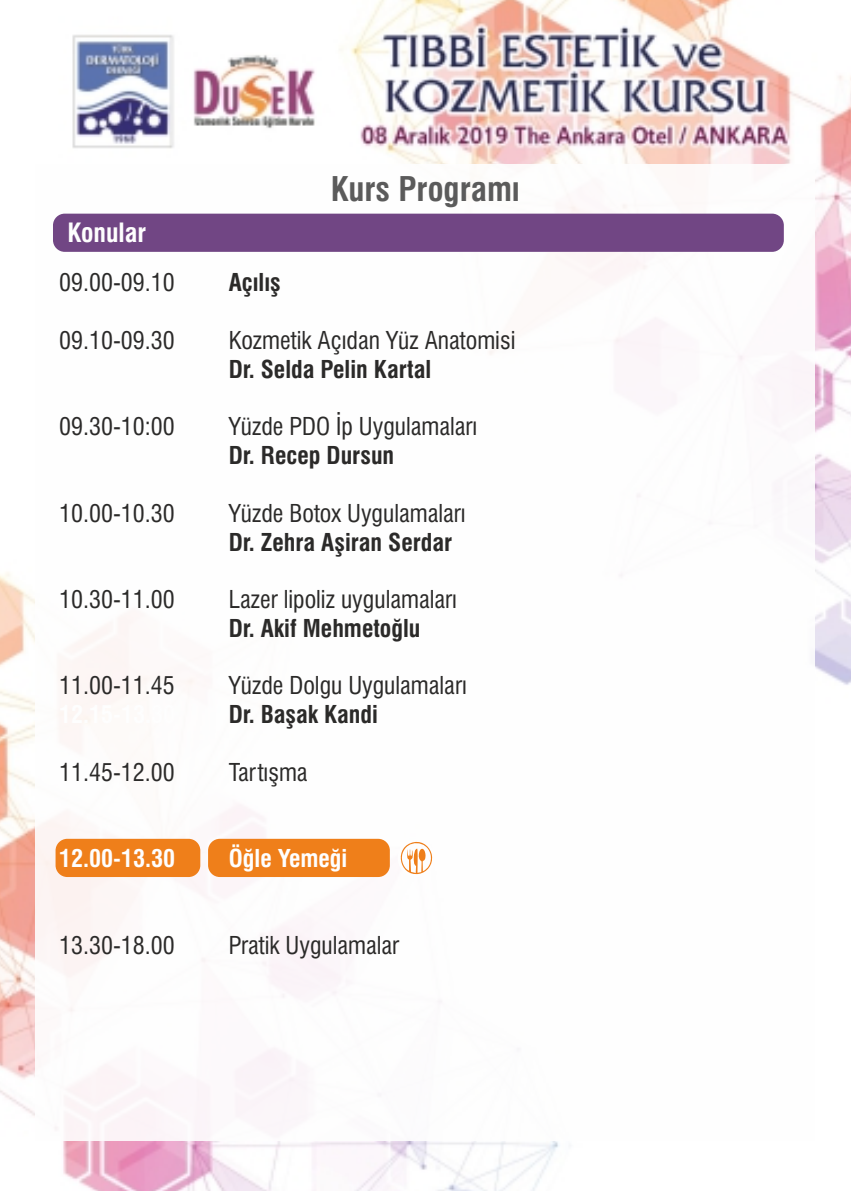
<style>
.page{position:relative;width:851px;height:1191px;background:#fff}
.page>*{position:absolute;margin:0;border:0;box-sizing:border-box;transform-origin:0 0}
.t1{font:700 condensed 33px "Swiss 721 BT";color:#5b5b5b}
.t2{font:700 condensed 25.8px "Swiss 721 BT";color:#fefefe}
.t3{font:condensed 24px "Swiss 721 BT";color:#2b2a29}
.t4{font:700 condensed 24px "Swiss 721 BT";color:#2b2a29}
.t5{font:700 condensed 24px "Swiss 721 BT";color:#fefefe}
</style>
<div class="page">
<img style="left:0;top:0;width:850px;height:1191px">
<div style="left:35px;top:164px;width:780px;height:977px;background:#fefefe"></div>
<div style="left:56px;top:839px;width:144px;height:38px;background:#ef7f1a;border-radius:12px"></div>
<div style="left:208px;top:839px;width:182px;height:38px;background:#ef7f1a;border-radius:12px"></div>
<div style="left:53px;top:214px;width:730px;height:38px;background:#714684;border-radius:12px"></div>
<svg style="left:400px;top:841px;width:33px;height:34px"></svg>
<h1 class="t1" style="left:331px;top:176px;width:190px">Kurs Programı</h1>
<p class="t2" style="left:67px;top:223px;width:80px">Konular</p>
<p class="t3" style="left:59px;top:273px;width:117px">09.00-09.10</p>
<p class="t4" style="left:229px;top:273px;width:54px">Açılış</p>
<p class="t3" style="left:59px;top:331px;width:117px">09.10-09.30</p>
<p class="t3" style="left:229px;top:331px;width:288px">Kozmetik Açıdan Yüz Anatomisi</p>
<p class="t4" style="left:229px;top:359px;width:204px">Dr. Selda Pelin Kartal</p>
<p class="t3" style="left:59px;top:417px;width:117px">09.30-10:00</p>
<p class="t3" style="left:229px;top:417px;width:250px">Yüzde PDO İp Uygulamaları</p>
<p class="t4" style="left:229px;top:446px;width:167px">Dr. Recep Dursun</p>
<p class="t3" style="left:59px;top:503px;width:117px">10.00-10.30</p>
<p class="t3" style="left:229px;top:503px;width:238px">Yüzde Botox Uygulamaları</p>
<p class="t4" style="left:229px;top:532px;width:225px">Dr. Zehra Aşiran Serdar</p>
<p class="t3" style="left:59px;top:590px;width:117px">10.30-11.00</p>
<p class="t3" style="left:229px;top:590px;width:229px">Lazer lipoliz uygulamaları</p>
<p class="t4" style="left:229px;top:618px;width:193px">Dr. Akif Mehmetoğlu</p>
<p class="t3" style="left:59px;top:676px;width:117px">11.00-11.45</p>
<p class="t3" style="left:229px;top:676px;width:239px">Yüzde Dolgu Uygulamaları</p>
<p class="t4" style="left:229px;top:705px;width:151px">Dr. Başak Kandi</p>
<p class="t3" style="left:59px;top:762px;width:117px">11.45-12.00</p>
<p class="t3" style="left:229px;top:762px;width:80px">Tartışma</p>
<p class="t5" style="left:59px;top:849px;width:117px">12.00-13.30</p>
<p class="t5" style="left:229px;top:849px;width:120px">Öğle Yemeği</p>
<p class="t3" style="left:59px;top:935px;width:117px">13.30-18.00</p>
<p class="t3" style="left:229px;top:935px;width:172px">Pratik Uygulamalar</p>
</div>
